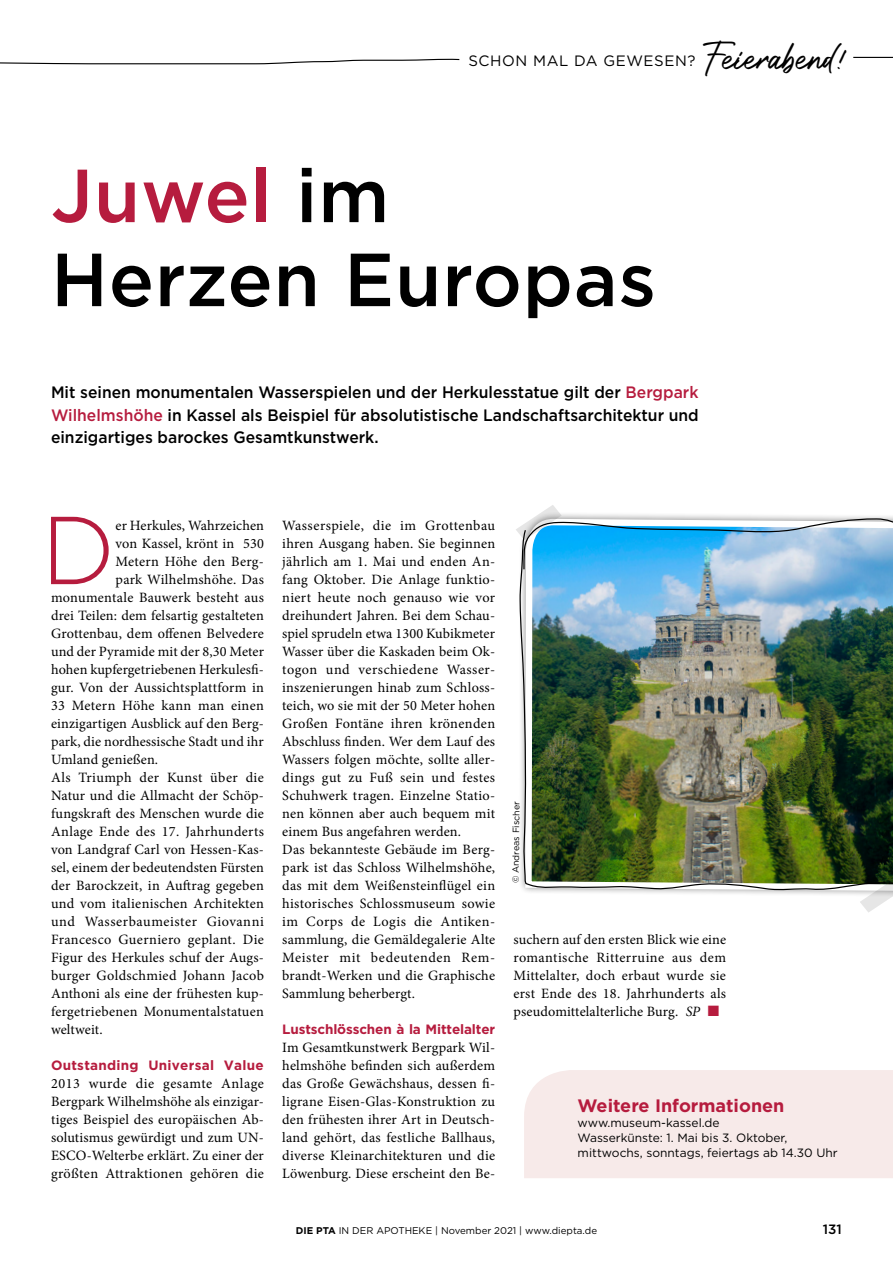
<style>
.page{position:relative;width:893px;height:1263px;background:#fff}
.page>*{position:absolute;margin:0;border:0;box-sizing:border-box;transform-origin:0 0}
.t1{font:300 96.15px "Gotham";color:#b61c3e}
.t2{font:500 75px/84px "Gotham";letter-spacing:.01em;color:#000}
.t3{font:italic 37.5px "Roustel";letter-spacing:-.03em;color:#000;scale:.94 1}
.t4{font:700 18px "Gotham";color:#b61c3e}
.t5{font:500 16.5px/22.5px "Gotham";color:#000;text-align:justify;scale:.95 1}
.t6{font:15px "Gotham";letter-spacing:.04em;color:#000}
.t7{font:14.25px/18px "Minion Pro";letter-spacing:.015em;color:#000;text-align:justify}
.t8{font:14.25px "Minion Pro";letter-spacing:.04em;color:#000}
.t9{font:700 13.5px "Gotham";letter-spacing:-.01em;color:#b61c3e}
.t10{font:700 13.5px "Gotham";letter-spacing:.02em;color:#b61c3e}
.t11{font:500 13.5px "Gotham";color:#000}
.t12{font:12px/15px "Gotham";color:#000}
.t13{font:9.75px "Gotham";color:#000}
.t14{font:9px "Gotham";color:#000}
.s1{color:#b61c3e}
.s2{font-style:italic}
.s3{font-weight:700}
</style>
<div class="page">
<img style="left:520px;top:518px;width:373px;height:374px">
<svg style="left:516px;top:505px;width:46px;height:35px"></svg>
<svg style="left:860px;top:877px;width:33px;height:35px"></svg>
<div style="left:524px;top:1070px;width:369px;height:108px;background:#f7eae9"></div>
<svg style="left:0;top:58px;width:460px;height:7px"></svg>
<hr style="left:853px;top:57px;width:40px;height:1px;background:#000">
<h3 class="t3" style="left:707px;top:27px;width:165px">Feierabend!</h3>
<p class="t6" style="left:468px;top:51px;width:229px">SCHON MAL DA GEWESEN?</p>
<h2 class="t2" style="left:51px;top:153px;width:607px"><span class="s1">Juwel</span> im<br>Herzen Europas</h2>
<p class="t5" style="left:51px;top:381px;width:683px">Mit seinen monumentalen Wasserspielen und der Herkulesstatue gilt der <span class="s1">Bergpark Wilhelmshöhe</span> in Kassel als Beispiel für absolutistische Landschaftsarchitektur und einzigartiges barockes Gesamtkunstwerk.</p>
<h1 class="t1" style="left:41px;top:489px;width:76px">D</h1>
<p class="t7" style="left:116px;top:517px;width:150px">er Herkules, Wahrzeichen</p>
<p class="t7" style="left:116px;top:535px;width:150px">von Kassel, krönt in 530</p>
<p class="t7" style="left:116px;top:553px;width:150px">Metern Höhe den Berg-</p>
<p class="t7" style="left:116px;top:571px;width:150px">park Wilhelmshöhe. Das</p>
<p class="t7" style="left:51px;top:589px;width:214px">monumentale Bauwerk besteht aus</p>
<p class="t7" style="left:51px;top:607px;width:214px">drei Teilen: dem felsartig gestalteten</p>
<p class="t7" style="left:51px;top:625px;width:214px">Grottenbau, dem offenen Belvedere</p>
<p class="t7" style="left:51px;top:643px;width:214px">und der Pyramide mit der 8,30 Meter</p>
<p class="t7" style="left:51px;top:661px;width:214px">hohen kupfergetriebenen Herkulesfi-</p>
<p class="t7" style="left:51px;top:679px;width:214px">gur. Von der Aussichtsplattform in</p>
<p class="t7" style="left:51px;top:697px;width:214px">33 Metern Höhe kann man einen</p>
<p class="t7" style="left:51px;top:715px;width:214px">einzigartigen Ausblick auf den Berg-</p>
<p class="t7" style="left:51px;top:733px;width:214px">park, die nordhessische Stadt und ihr</p>
<p class="t7" style="left:51px;top:751px;width:109px">Umland genießen.</p>
<p class="t7" style="left:51px;top:769px;width:214px">Als Triumph der Kunst über die</p>
<p class="t7" style="left:51px;top:787px;width:214px">Natur und die Allmacht der Schöp-</p>
<p class="t7" style="left:51px;top:805px;width:214px">fungskraft des Menschen wurde die</p>
<p class="t7" style="left:51px;top:823px;width:214px">Anlage Ende des 17. Jahrhunderts</p>
<p class="t7" style="left:51px;top:841px;width:214px">von Landgraf Carl von Hessen-Kas-</p>
<p class="t7" style="left:51px;top:859px;width:214px">sel, einem der bedeutendsten Fürsten</p>
<p class="t7" style="left:51px;top:877px;width:214px">der Barockzeit, in Auftrag gegeben</p>
<p class="t7" style="left:51px;top:895px;width:214px">und vom italienischen Architekten</p>
<p class="t8" style="left:51px;top:912px;width:214px">und Wasserbaumeister Giovanni</p>
<p class="t7" style="left:51px;top:931px;width:214px">Francesco Guerniero geplant. Die</p>
<p class="t7" style="left:51px;top:949px;width:214px">Figur des Herkules schuf der Augs-</p>
<p class="t7" style="left:51px;top:967px;width:214px">burger Goldschmied Johann Jacob</p>
<p class="t7" style="left:51px;top:985px;width:214px">Anthoni als eine der frühesten kup-</p>
<p class="t7" style="left:51px;top:1003px;width:214px">fergetriebenen Monumentalstatuen</p>
<p class="t7" style="left:51px;top:1021px;width:53px">weltweit.</p>
<p class="t10" style="left:51px;top:1056px;width:214px">Outstanding Universal Value</p>
<p class="t7" style="left:51px;top:1075px;width:214px">2013 wurde die gesamte Anlage Bergpark Wilhelmshöhe als einzigar&shy;tiges Beispiel des europäischen Ab&shy;solutismus gewürdigt und zum UN-ESCO-Welterbe erklärt. Zu einer der größten Attraktionen gehören die</p>
<p class="t7" style="left:282px;top:517px;width:214px;text-align:left">Wasserspiele, die im Grottenbau ihren Ausgang haben. Sie beginnen jährlich am 1. Mai und enden An&shy;fang Oktober. Die Anlage funktio&shy;niert heute noch genauso wie vor dreihundert Jahren. Bei dem Schau&shy;spiel sprudeln etwa 1300 Kubikmeter Wasser über die Kaskaden beim Ok&shy;togon und verschiedene Wasser&shy;inszenierungen hinab zum Schloss&shy;teich, wo sie mit der 50 Meter hohen Großen Fontäne ihren krönenden Abschluss finden. Wer dem Lauf des Wassers folgen möchte, sollte aller&shy;dings gut zu Fuß sein und festes Schuhwerk tragen. Einzelne Statio&shy;nen können aber auch bequem mit einem Bus angefahren werden.<br>Das bekannteste Gebäude im Berg&shy;park ist das Schloss Wilhelmshöhe, das mit dem Weißensteinflügel ein historisches Schlossmuseum sowie im Corps de Logis die Antiken&shy;sammlung, die Gemäldegalerie Alte Meister mit bedeutenden Rem&shy;brandt-Werken und die Graphische Sammlung beherbergt.</p>
<p class="t9" style="left:282px;top:1020px;width:214px">Lustschlösschen à la Mittelalter</p>
<p class="t7" style="left:282px;top:1039px;width:214px">Im Gesamtkunstwerk Bergpark Wil&shy;helmshöhe befinden sich außerdem das Große Gewächshaus, dessen fi&shy;ligrane Eisen-Glas-Konstruktion zu den frühesten ihrer Art in Deutsch&shy;land gehört, das festliche Ballhaus, diverse Kleinarchitekturen und die Löwenburg. Diese erscheint den Be-</p>
<p class="t14" style="left:509px;top:883px;width:84px;rotate:-89deg">© Andreas Fischer</p>
<p class="t7" style="left:513px;top:931px;width:214px">suchern auf den ersten Blick wie eine romantische Ritterruine aus dem Mittelalter, doch erbaut wurde sie erst Ende des 18. Jahrhunderts als pseudomittelalterliche Burg. <span class="s2">SP</span> <span class="s1">■</span></p>
<p class="t4" style="left:578px;top:1094px;width:208px">Weitere Informationen</p>
<p class="t12" style="left:578px;top:1115px;width:262px">www.museum-kassel.de<br>Wasserkünste: 1. Mai bis 3. Oktober, mittwochs, sonntags, feiertags ab 14.30 Uhr</p>
<p class="t13" style="left:296px;top:1224px;width:303px"><span class="s3">DIE PTA</span> IN DER APOTHEKE | November 2021 | www.diepta.de</p>
<p class="t11" style="left:823px;top:1220px;width:21px">131</p>
</div>
